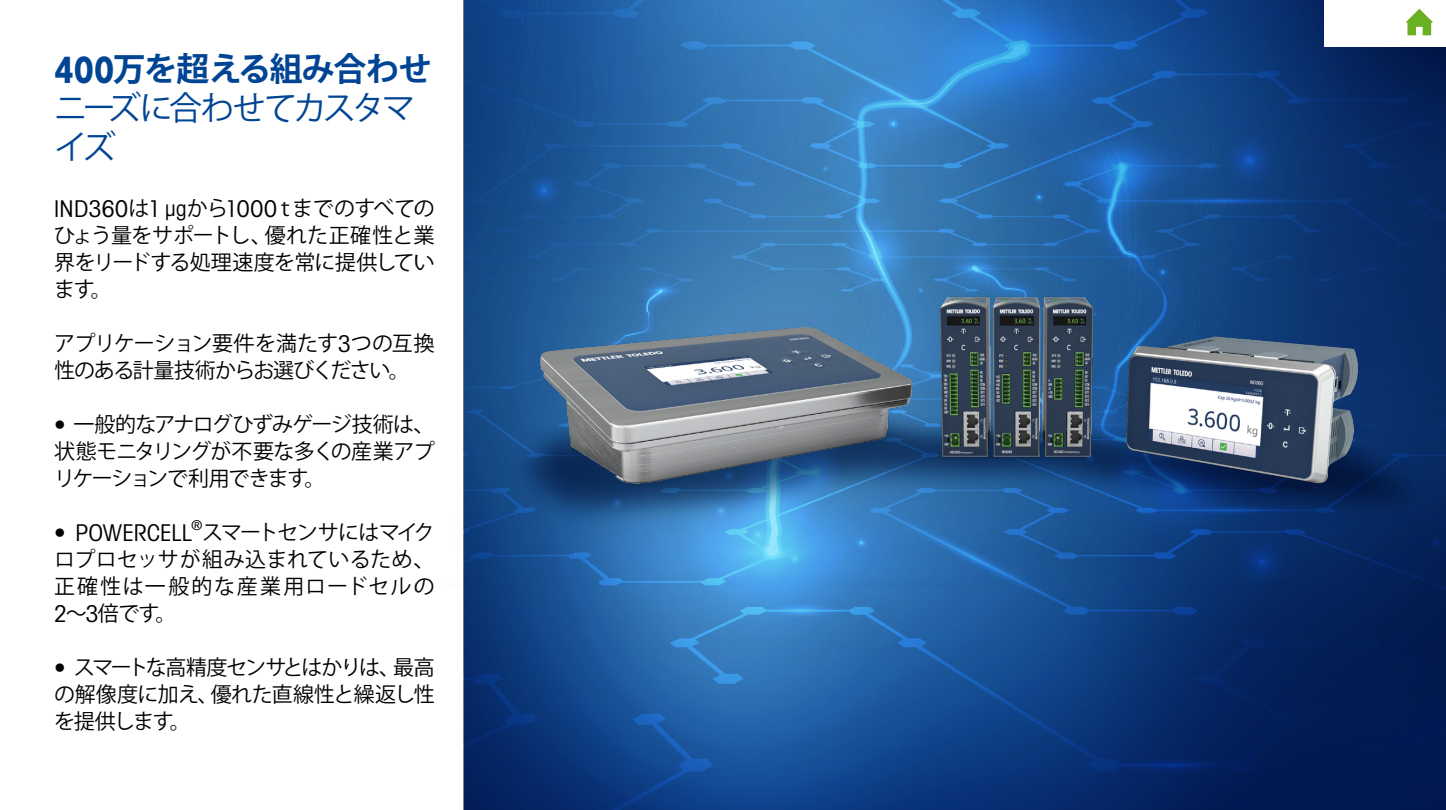
<style>
.page{position:relative;width:1446px;height:810px;background:#fff}
.page>*{position:absolute;margin:0;border:0;box-sizing:border-box;transform-origin:0 0}
.t1{font:33px/39px "Koz Go Pro";letter-spacing:-.11em;color:#004494}
.t2{font:23.1px "Avant Gardefor MT Bk";letter-spacing:.02em;color:#000}
.t3{font:21px/27px "Koz Go Pro";letter-spacing:-.035em;color:#000;text-align:justify}
.t4{font:21px "Koz Go Pro";letter-spacing:-.075em;color:#000}
.t5{font:13.5px "Avant Gardefor MT Bk";color:#000}
.s1{font-family:"Avant Gardefor MT Bd";font-size:36.3px}
.s2{font-weight:700}
.s3{font-family:"Koz Go Pro";font-size:21px}
.s4{font-size:21px}
.s5{font-family:"Avant Gardefor MT Bk";font-size:23.1px}
</style>
<div class="page">
<img style="left:464px;top:0;width:982px;height:810px">
<img style="left:463px;top:154px;width:983px;height:575px">
<div style="left:1324px;top:0;width:122px;height:47px;background:#fff"></div>
<svg style="left:1406px;top:9px;width:27px;height:26px"></svg>
<h1 class="t1" style="left:54px;top:50px;width:379px"><span class="s1">400</span><span class="s2">万を超える組み合わせ</span>ニーズに合わせてカスタマイズ</h1>
<p class="t2" style="left:54px;top:194px;width:382px">IND360<span class="s3">は</span>1 <span class="s4">μg</span><span class="s3">から</span>1000<span class="s3">ｔまでのすべての</span></p>
<p class="t3" style="left:54px;top:222px;width:382px">ひょう量をサポートし、優れた正確性と業界をリードする処理速度を常に提供しています。</p>
<p class="t3" style="left:54px;top:330px;width:382px">アプリケーション要件を満たす<span class="s5">3</span>つの互換性のある計量技術からお選びください。</p>
<p class="t3" style="left:54px;top:411px;width:382px"><span class="s5">•</span> 一般的なアナログひずみゲージ技術は、状態モニタリングが不要な多くの産業アプリケーションで利用できます。</p>
<p class="t4" style="left:54px;top:519px;width:382px"><span class="s5">• POWERCELL</span> スマートセンサにはマイク</p>
<p class="t5" style="left:192px;top:517px;width:12px">®</p>
<p class="t3" style="left:54px;top:546px;width:382px">ロプロセッサが組み込まれているため、正確性は一般的な産業用ロードセルの<span class="s5">2</span>～<span class="s5">3</span>倍です。</p>
<p class="t3" style="left:54px;top:654px;width:382px"><span class="s5">•</span> スマートな高精度センサとはかりは、最高の解像度に加え、優れた直線性と繰返し性を提供します。</p>
</div>
